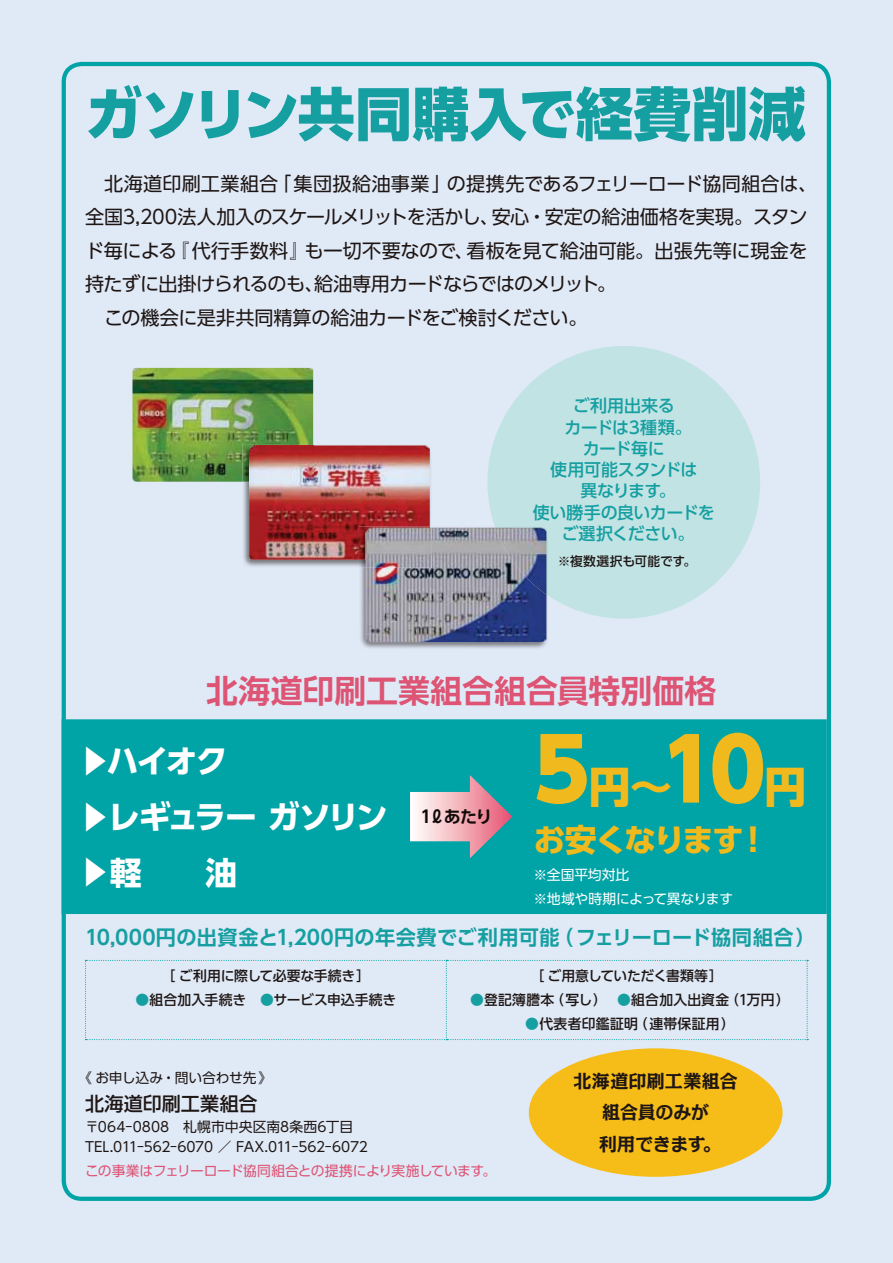
<style>
.page{position:relative;width:893px;height:1263px;background:#e0e9f6}
.page>*{position:absolute;margin:0;border:0;box-sizing:border-box;transform-origin:0 0}
.t1{font:85.05px "UD Shin Go Pro Heavy 90 msp RKSJ H";color:#f0ba1e}
.t2{font:57.45px "UD Shin Go Pro Heavy 90 msp RKSJ H";color:#159fa1}
.t3{font:31.95px "UD Shin Go Pro De Bold 90 msp RKSJ H";color:#dd5474}
.t4{font:31.95px "UD Shin Go Pro Bold 90 msp RKSJ H";letter-spacing:-.075em;color:#fff}
.t5{font:31.95px "UD Shin Go Pro Bold 90 msp RKSJ H";letter-spacing:-.105em;color:#fff}
.t6{font:31.95px "UD Shin Go Pro Bold 90 msp RKSJ H";letter-spacing:-.07em;color:#f0ba1e}
.t7{font:20.25px "UD Shin Go Pro De Bold 90 msp RKSJ H";letter-spacing:.01em;color:#159fa1}
.t8{font:19.2px "UD Shin Go Pro Regular 90 msp RKSJ H";letter-spacing:-.02em;color:#1e1614}
.t9{font:19.2px "UD Shin Go Pro Regular 90 msp RKSJ H";letter-spacing:.005em;color:#1e1614}
.t10{font:19.2px "UD Shin Go Pro Regular 90 msp RKSJ H";letter-spacing:-.045em;color:#1e1614}
.t11{font:19.2px "UD Shin Go Pro Medium 90 msp RKSJ H";letter-spacing:.005em;color:#1e1614}
.t12{font:18px/31.7px "Kakumin Pro Bold 90 msp RKSJ H";color:#1e1614;text-align:center}
.t13{font:16.95px/21.3px "UD Shin Go Pro Medium 90 msp RKSJ H";letter-spacing:-.025em;color:#159fa1;text-align:center}
.t14{font:16.95px "UD Shin Go Pro De Bold 90 msp RKSJ H";letter-spacing:-.095em;color:#110908}
.t15{font:13.8px/20px "UD Shin Go Pro Regular 90 msp RKSJ H";letter-spacing:-.005em;color:#1e1614}
.t16{font:13.8px "UD Shin Go Pro Medium 90 msp RKSJ H";letter-spacing:.005em;color:#1e1614}
.t17{font:13.8px "UD Shin Go Pro Regular 90 msp RKSJ H";letter-spacing:-.035em;color:#dd5474}
.t18{font:13.8px/24.2px "UD Shin Go Pro Regular 90 msp RKSJ H";letter-spacing:-.015em;color:#fff}
.t19{font:13.8px "UD Shin Go Pro Medium 90 msp RKSJ H";letter-spacing:-.015em;color:#1e1614}
.t20{font:13.8px "UD Shin Go Pro Medium 90 msp RKSJ H";letter-spacing:.025em;color:#1e1614}
.t21{font:13.8px "UD Shin Go Pro Medium 90 msp RKSJ H";letter-spacing:-.03em;color:#1e1614}
.t22{font:12.75px "UD Shin Go Pro Medium 90 msp RKSJ H";color:#1e1614}
.s1{font-size:42.45px}
.s2{color:#159fa1}
</style>
<div class="page">
<div style="left:62px;top:62px;width:769px;height:1139px;border:4px solid #00a3a6;border-radius:18px"></div>
<div style="left:487px;top:346px;width:273px;height:273px;background:#c2e3e4;border-radius:50%"></div>
<img style="left:132px;top:368px;width:181px;height:114px">
<img style="left:243px;top:444px;width:188px;height:123px">
<img style="left:242px;top:444px;width:71px;height:38px">
<img style="left:249px;top:445px;width:181px;height:115px">
<img style="left:249px;top:445px;width:64px;height:37px">
<img style="left:360px;top:526px;width:188px;height:123px">
<img style="left:495px;top:526px;width:53px;height:70px">
<img style="left:359px;top:526px;width:71px;height:34px">
<img style="left:366px;top:527px;width:180px;height:115px">
<img style="left:495px;top:527px;width:51px;height:68px">
<img style="left:366px;top:527px;width:66px;height:41px">
<img style="left:366px;top:527px;width:64px;height:33px">
<div style="left:62px;top:719px;width:765px;height:195px;background:#00a3a6"></div>
<img style="left:410px;top:775px;width:103px;height:84px">
<img style="left:422px;top:809px;width:67px;height:15px">
<svg style="left:85px;top:960px;width:723px;height:80px"></svg>
<div style="left:529px;top:1048px;width:253px;height:129px;background:#f6bc17;border-radius:50%"></div>
<h2 class="t2" style="left:85px;top:93px;width:722px">ガソリン共同購入で経費削減</h2>
<p class="t9" style="left:104px;top:176px;width:714px">北海道印刷工業組合「集団扱給油事業」の提携先であるフェリーロード協同組合は、</p>
<p class="t8" style="left:85px;top:210px;width:724px">全国3,200法人加入のスケールメリットを活かし、安心・安定の給油価格を実現。スタン</p>
<p class="t8" style="left:85px;top:243px;width:724px">ド毎による『代行手数料』も一切不要なので、看板を見て給油可能。出張先等に現金を</p>
<p class="t10" style="left:85px;top:277px;width:533px">持たずに出掛けられるのも、給油専用カードならではのメリット。</p>
<p class="t8" style="left:104px;top:310px;width:485px">この機会に是非共同精算の給油カードをご検討ください。</p>
<p class="t13" style="left:533px;top:398px;width:184px">ご利用出来る<br>カードは3種類。<br>カード毎に<br>使用可能スタンドは<br>異なります。<br>使い勝手の良いカードをご選択ください。</p>
<p class="t22" style="left:558px;top:556px;width:140px">※複数選択も可能です。</p>
<h3 class="t3" style="left:206px;top:679px;width:511px">北海道印刷工業組合組合員特別価格</h3>
<h3 class="t4" style="left:83px;top:777px;width:33px;rotate:-90deg">▼</h3>
<h3 class="t4" style="left:107px;top:749px;width:122px">ハイオク</h3>
<h3 class="t4" style="left:83px;top:833px;width:33px;rotate:-90deg">▼</h3>
<h3 class="t5" style="left:108px;top:805px;width:281px">レギュラー ガソリン</h3>
<h3 class="t4" style="left:83px;top:888px;width:33px;rotate:-90deg">▼</h3>
<h3 class="t4" style="left:110px;top:861px;width:129px">軽　　油</h3>
<p class="t14" style="left:420px;top:810px;width:74px">1ℓあたり</p>
<h1 class="t1" style="left:533px;top:739px;width:275px">5<span class="s1">円～</span>10<span class="s1">円</span></h1>
<h3 class="t6" style="left:533px;top:827px;width:237px">お安くなります！</h3>
<p class="t18" style="left:533px;top:864px;width:201px">※全国平均対比<br>※地域や時期によって異なります</p>
<p class="t7" style="left:85px;top:929px;width:732px">10,000円の出資金と1,200円の年会費でご利用可能（フェリーロード協同組合）</p>
<p class="t19" style="left:162px;top:971px;width:210px">［ご利用に際して必要な手続き］</p>
<p class="t16" style="left:135px;top:995px;width:262px"><span class="s2">●</span>組合加入手続き　<span class="s2">●</span>サービス申込手続き</p>
<p class="t21" style="left:530px;top:971px;width:194px">［ご用意していただく書類等］</p>
<p class="t16" style="left:470px;top:995px;width:321px"><span class="s2">●</span>登記簿謄本（写し）　<span class="s2">●</span>組合加入出資金（1万円）</p>
<p class="t20" style="left:525px;top:1019px;width:211px"><span class="s2">●</span>代表者印鑑証明（連帯保証用）</p>
<p class="t15" style="left:78px;top:1069px;width:196px">《お申し込み・問い合わせ先》</p>
<p class="t11" style="left:85px;top:1097px;width:174px">北海道印刷工業組合</p>
<p class="t15" style="left:85px;top:1118px;width:284px">〒064-0808　札幌市中央区南8条西6丁目<br>TEL.011-562-6070 ／ FAX.011-562-6072</p>
<p class="t17" style="left:85px;top:1166px;width:413px">この事業はフェリーロード協同組合との提携により実施しています。</p>
<p class="t12" style="left:573px;top:1068px;width:166px">北海道印刷工業組合組合員のみが<br>利用できます。</p>
</div>
